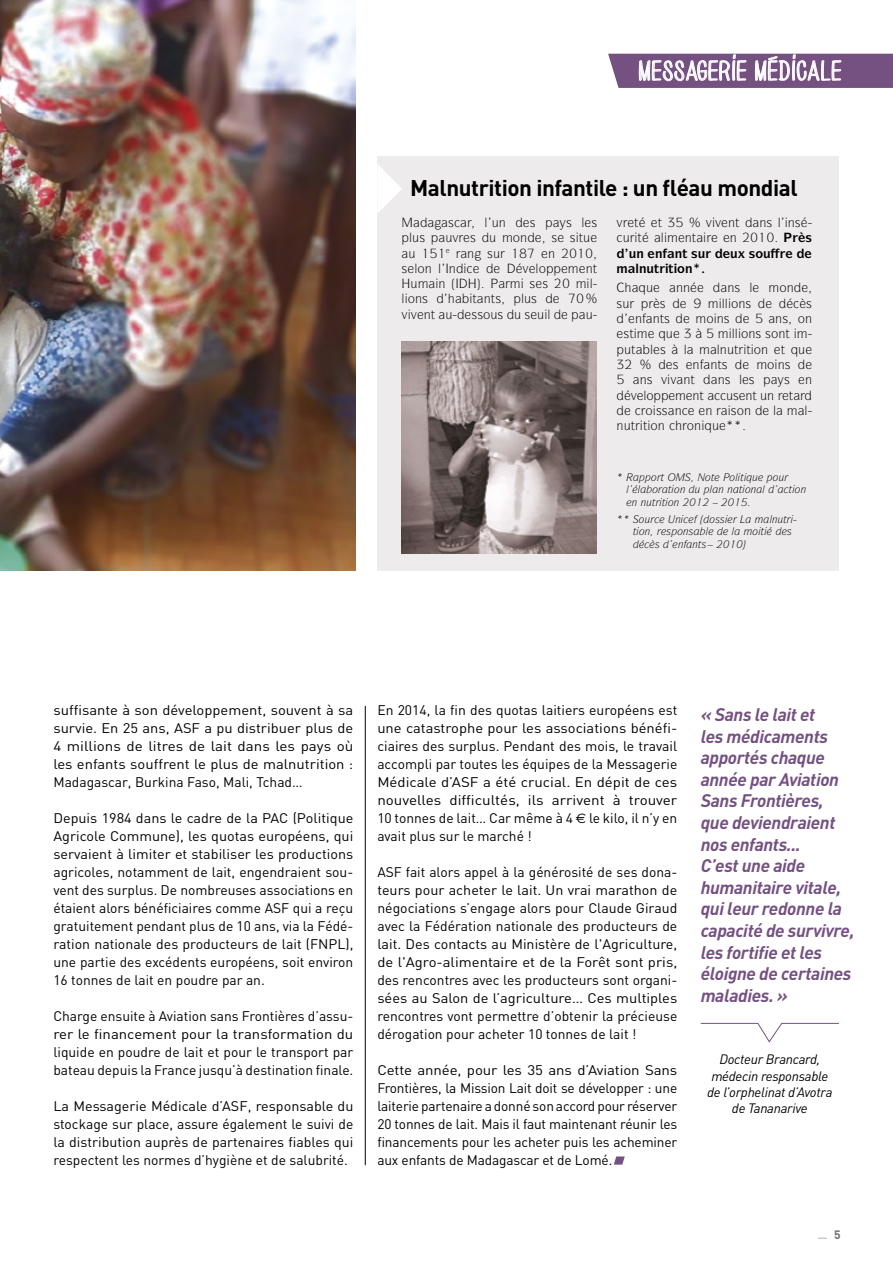
<style>
.page{position:relative;width:893px;height:1263px;background:#fff}
.page>*{position:absolute;margin:0;border:0;box-sizing:border-box;transform-origin:0 0}
.t1{font:700 22.5px "DIN";letter-spacing:-.02em;color:#000}
.t2{font:21px "BIO HAND CRE";letter-spacing:.05em;color:#fff}
.t3{font:italic 700 18px/21.6px "DIN";letter-spacing:-.02em;color:#755182}
.t4{font:13.8px/18px "DIN";color:#000;text-align:justify}
.t5{font:13.8px/18px "DIN";color:#000;text-align:justify;scale:1.04 1}
.t6{font:13.8px/18px "DIN";color:#000;text-align:justify;scale:1.09 1}
.t7{font:13.8px/18px "DIN";color:#000;text-align:justify;scale:1.07 1}
.t8{font:italic 13.5px/16.2px "DIN";letter-spacing:-.02em;color:#000;text-align:center}
.t9{font:12.75px "Symbol";color:#000}
.t10{font:700 12.75px "Symbol";color:#000}
.t11{font:700 12px "DIN";color:#6f6f6e}
.t12{font:italic 10.5px "Symbol";color:#000}
.s1{font-family:"Euro Sans"}
</style>
<div class="page">
<img style="left:0;top:0;width:355px;height:570px">
<svg style="left:608px;top:53px;width:285px;height:35px;background:#8f7299"></svg>
<hr style="left:365px;top:706px;width:1px;height:459px;background:#000">
<svg style="left:614px;top:1156px;width:11px;height:8px"></svg>
<div style="left:377px;top:156px;width:462px;height:414px;background:#eeebed"></div>
<img style="left:402px;top:342px;width:194px;height:212px">
<svg style="left:700px;top:1023px;width:139px;height:20px"></svg>
<svg style="left:377px;top:165px;width:25px;height:48px"></svg>
<h2 class="t2" style="left:639px;top:61px;width:204px">MESSAGERIE MÉDICALE</h2>
<h1 class="t1" style="left:410px;top:173px;width:389px">Malnutrition infantile : un fléau mondial</h1>
<p class="t9" style="left:448px;top:215px;width:59px">▲ ● ◆■</p>
<p class="t9" style="left:530px;top:215px;width:69px">▲ ▲ ● ▲</p>
<p class="t9" style="left:409px;top:230px;width:18px">●◆▲</p>
<p class="t9" style="left:445px;top:230px;width:53px">◆❖ ▲ ◆</p>
<p class="t9" style="left:551px;top:230px;width:40px">▲ ▲▼◆</p>
<p class="t9" style="left:467px;top:245px;width:34px">■ ▲◆</p>
<p class="t9" style="left:548px;top:245px;width:9px">■</p>
<p class="t9" style="left:402px;top:261px;width:56px">▲ ●□■ ● ■</p>
<p class="t9" style="left:523px;top:261px;width:25px">❖ ●□</p>
<p class="t9" style="left:402px;top:291px;width:28px">● □■▲</p>
<p class="t9" style="left:472px;top:291px;width:30px">▼ ■▼▲</p>
<p class="t9" style="left:521px;top:291px;width:18px">●◆▲</p>
<p class="t9" style="left:402px;top:306px;width:52px">❖❖ ■▼ ◆</p>
<p class="t9" style="left:471px;top:306px;width:81px">▲▲□◆▲ ◆ ▲ ◆ ●</p>
<p class="t9" style="left:590px;top:276px;width:5px">●</p>
<p class="t9" style="left:706px;top:215px;width:35px">❖❖ ■▼</p>
<p class="t9" style="left:759px;top:215px;width:43px">■▲ ● ■▲</p>
<p class="t9" style="left:661px;top:230px;width:37px">● ■▼</p>
<p class="t9" style="left:730px;top:230px;width:9px">■</p>
<p class="t10" style="left:629px;top:245px;width:78px">◆■ ■ ■▼ ▲◆</p>
<p class="t10" style="left:730px;top:245px;width:42px">◆ ▲□◆</p>
<p class="t10" style="left:635px;top:260px;width:59px">●■◆▼ ▼ □■</p>
<p class="t9" style="left:727px;top:280px;width:27px">■▲ ●</p>
<p class="t9" style="left:722px;top:295px;width:31px">●● □■▲</p>
<p class="t9" style="left:635px;top:311px;width:37px">■ ■▼▲</p>
<p class="t9" style="left:706px;top:311px;width:25px">□■▲</p>
<p class="t9" style="left:775px;top:311px;width:38px">■▲ □■</p>
<p class="t9" style="left:658px;top:326px;width:45px">❑◆ ✓ →</p>
<p class="t9" style="left:732px;top:326px;width:60px">●● □■▲ ▲□■▼</p>
<p class="t9" style="left:624px;top:341px;width:64px">◆▼ ●▲ → ●</p>
<p class="t9" style="left:717px;top:341px;width:90px">●■◆▼ ▼ □■ ▼ ❑◆</p>
<p class="t9" style="left:673px;top:357px;width:57px">▲ ■ ■▼▲</p>
<p class="t9" style="left:767px;top:357px;width:25px">□■▲</p>
<p class="t9" style="left:640px;top:372px;width:57px">■▲ ❖❖ ■▼</p>
<p class="t9" style="left:718px;top:372px;width:39px">■▲ ● ▲</p>
<p class="t9" style="left:631px;top:387px;width:24px">❖ ●□</p>
<p class="t9" style="left:726px;top:387px;width:69px">◆▲ ■▼ ◆■ ▼</p>
<p class="t9" style="left:646px;top:402px;width:38px">□▲▲ ■</p>
<p class="t9" style="left:705px;top:402px;width:47px">■ ▲□■</p>
<p class="t9" style="left:617px;top:418px;width:50px">■◆▼ ▼ □■</p>
<p class="t9" style="left:687px;top:418px;width:34px">□■ ❑◆</p>
<p class="t12" style="left:730px;top:470px;width:30px">□●▼❑◆</p>
<p class="t12" style="left:626px;top:483px;width:140px">● ● □ ▼□■ ◆ ●■ ■▼□■●</p>
<p class="t12" style="left:789px;top:483px;width:19px">▼□■</p>
<p class="t12" style="left:632px;top:496px;width:49px">■ ■◆▼ ▼ □■</p>
<p class="t12" style="left:675px;top:513px;width:7px">■</p>
<p class="t12" style="left:710px;top:513px;width:17px">□▲▲</p>
<p class="t12" style="left:770px;top:513px;width:19px">●■◆▼</p>
<p class="t12" style="left:633px;top:525px;width:19px">▼□■</p>
<p class="t12" style="left:667px;top:525px;width:43px">▲ □■▲ ●</p>
<p class="t12" style="left:732px;top:525px;width:34px">● □▼</p>
<p class="t12" style="left:678px;top:538px;width:30px">■ ■▼▲</p>
<p class="t7" style="left:53px;top:700px;width:282px">suffisante à son développement, souvent à sa survie. En 25 ans, ASF a pu distribuer plus de 4 millions de litres de lait dans les pays où les enfants souffrent le plus de malnutrition :<br>Madagascar, Burkina Faso, Mali, Tchad…</p>
<p class="t5" style="left:53px;top:808px;width:290px">Depuis 1984 dans le cadre de la PAC (Politique Agricole Commune), les quotas européens, qui servaient à limiter et stabiliser les productions agricoles, notamment de lait, engendraient sou&shy;vent des surplus. De nombreuses associations en étaient alors bénéficiaires comme ASF qui a reçu gratuitement pendant plus de 10 ans, via la Fédé&shy;ration nationale des producteurs de lait (FNPL), une partie des excédents européens, soit environ 16 tonnes de lait en poudre par an.</p>
<p class="t4" style="left:53px;top:1006px;width:301px">Charge ensuite à Aviation sans Frontières d’assu&shy;rer le financement pour la transformation du liquide en poudre de lait et pour le transport par bateau depuis la France jusqu’à destination finale.</p>
<p class="t5" style="left:53px;top:1096px;width:290px">La Messagerie Médicale d’ASF, responsable du stockage sur place, assure également le suivi de la distribution auprès de partenaires fiables qui respectent les normes d’hygiène et de salubrité.</p>
<p class="t4" style="left:377px;top:700px;width:301px">En 2014, la fin des quotas laitiers européens est une catastrophe pour les associations bénéfi&shy;ciaires des surplus. Pendant des mois, le travail accompli par toutes les équipes de la Messagerie Médicale d’ASF a été crucial. En dépit de ces nouvelles difficultés, ils arrivent à trouver 10 tonnes de lait… Car même à 4 <span class="s1">€</span> le kilo, il n’y en avait plus sur le marché !</p>
<p class="t4" style="left:377px;top:862px;width:301px">ASF fait alors appel à la générosité de ses dona&shy;teurs pour acheter le lait. un vrai marathon de négociations s’engage alors pour Claude Giraud avec la Fédération nationale des producteurs de lait. Des contacts au Ministère de l'Agriculture, de l'Agro-alimentaire et de la Forêt sont pris, des rencontres avec les producteurs sont organi&shy;sées au Salon de l’agriculture… Ces multiples rencontres vont permettre d’obtenir la précieuse dérogation pour acheter 10 tonnes de lait !</p>
<p class="t6" style="left:377px;top:1060px;width:277px">Cette année, pour les 35 ans d’Aviation Sans Frontières, la Mission Lait doit se développer : une laiterie partenaire a donné son accord pour réserver 20 tonnes de lait. Mais il faut maintenant réunir les financements pour les acheter puis les acheminer aux enfants de Madagascar et de Lomé.</p>
<p class="t3" style="left:701px;top:703px;width:155px">« Sans le lait et<br>les médicaments apportés chaque année par Aviation<br>Sans Frontières, que deviendraient nos enfants...<br>C’est une aide humanitaire vitale, qui leur redonne la capacité de survivre, les fortifie et les éloigne de certaines maladies. »</p>
<p class="t8" style="left:707px;top:1051px;width:127px">Docteur Brancard, médecin responsable de l’orphelinat d’Avotra de Tananarive</p>
<p class="t11" style="left:834px;top:1226px;width:8px">5</p>
</div>
